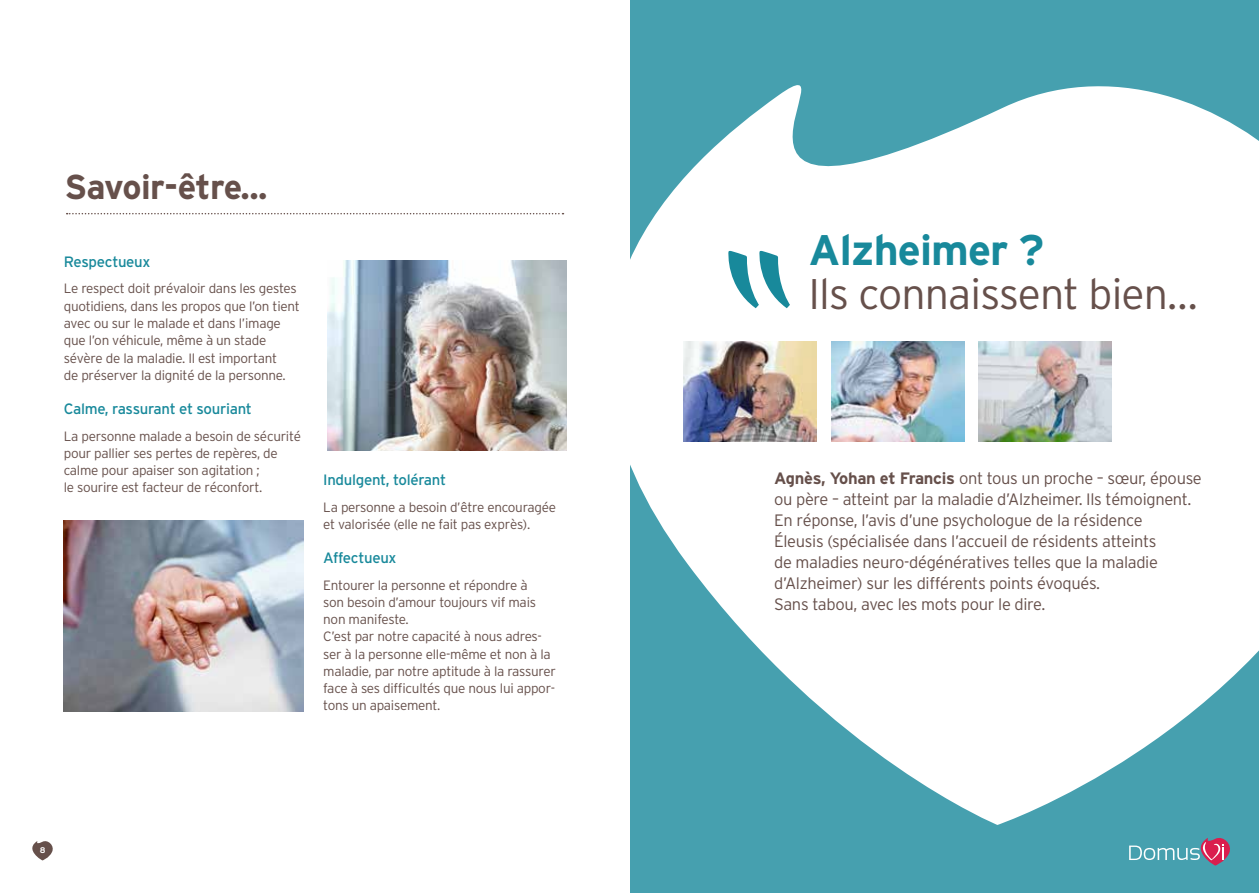
<style>
.page{position:relative;width:1259px;height:893px;background:#fff}
.page>*{position:absolute;margin:0;border:0;box-sizing:border-box;transform-origin:0 0}
.t1{font:300 42.75px "Interstate";letter-spacing:-.02em;color:#66504b}
.t2{font:700 42.75px "Interstate";letter-spacing:-.02em;color:#18899b}
.t3{font:700 34.5px "Interstate";letter-spacing:-.025em;color:#66504b}
.t4{font:300 16.5px/21px "Interstate";letter-spacing:-.02em;color:#66504b}
.t5{font:15px "Interstate";letter-spacing:-.02em;color:#18899b}
.t6{font:300 13.5px/17.2px "Interstate";letter-spacing:-.02em;color:#66504b}
.t7{font:700 8.25px "Interstate";color:#fff}
.s1{font-weight:700}
</style>
<div class="page">
<svg style="left:32px;top:841px;width:21px;height:19px"></svg>
<div style="left:630px;top:0;width:629px;height:893px;background:#46a0af"></div>
<svg style="left:504px;top:85px;width:755px;height:740px;fill:#fff"></svg>
<svg style="left:1129px;top:838px;width:101px;height:27px"></svg>
<svg style="left:67px;top:213px;width:496px;height:1px"></svg>
<img style="left:831px;top:341px;width:133px;height:100px">
<img style="left:978px;top:341px;width:133px;height:100px">
<img style="left:683px;top:341px;width:133px;height:100px">
<img style="left:64px;top:521px;width:239px;height:190px">
<img style="left:327px;top:260px;width:240px;height:191px">
<svg style="left:726px;top:251px;width:64px;height:57px"></svg>
<h2 class="t3" style="left:65px;top:168px;width:204px">Savoir-être...</h2>
<p class="t5" style="left:64px;top:254px;width:88px">Respectueux</p>
<p class="t6" style="left:64px;top:280px;width:237px">Le respect doit prévaloir dans les gestes quotidiens, dans les propos que l’on tient avec ou sur le malade et dans l’image que l’on véhicule, même à un stade sévère de la maladie. Il est important<br>de préserver la dignité de la personne.</p>
<p class="t5" style="left:64px;top:401px;width:190px">Calme, rassurant et souriant</p>
<p class="t6" style="left:64px;top:427px;width:239px">La personne malade a besoin de sécurité pour pallier ses pertes de repères, de calme pour apaiser son agitation ;<br>le sourire est facteur de réconfort.</p>
<p class="t5" style="left:323px;top:472px;width:124px">Indulgent, tolérant</p>
<p class="t6" style="left:323px;top:498px;width:234px">La personne a besoin d’être encouragée et valorisée (elle ne fait pas exprès).</p>
<p class="t5" style="left:323px;top:550px;width:75px">Affectueux</p>
<p class="t6" style="left:323px;top:576px;width:234px">Entourer la personne et répondre à<br>son besoin d’amour toujours vif mais non manifeste.<br>C’est par notre capacité à nous adres&shy;ser à la personne elle-même et non à la maladie, par notre aptitude à la rassurer face à ses difficultés que nous lui appor&shy;tons un apaisement.</p>
<p class="t7" style="left:40px;top:845px;width:7px">8</p>
<h1 class="t2" style="left:808px;top:226px;width:237px">Alzheimer ?</h1>
<h1 class="t1" style="left:808px;top:270px;width:391px">Ils connaissent bien…</h1>
<p class="t4" style="left:774px;top:468px;width:429px"><span class="s1">Agnès, Yohan et Francis</span> ont tous un proche – sœur, épouse ou père – atteint par la maladie d’Alzheimer. Ils témoignent.<br>En réponse, l’avis d’une psychologue de la résidence<br>Éleusis (spécialisée dans l’accueil de résidents atteints<br>de maladies neuro-dégénératives telles que la maladie d’Alzheimer) sur les différents points évoqués.<br>Sans tabou, avec les mots pour le dire.</p>
</div>
